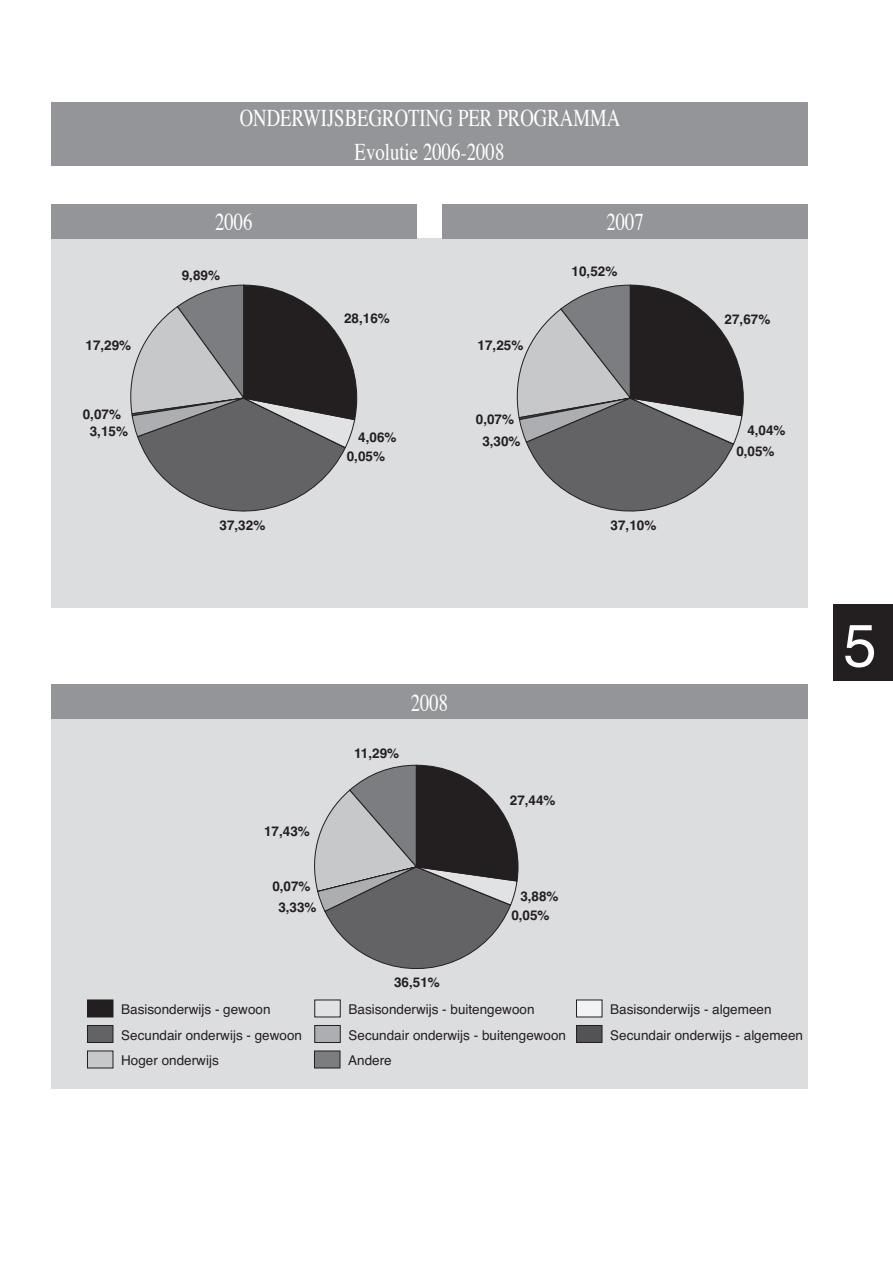
<style>
.page{position:relative;width:893px;height:1263px;background:#fff}
.page>*{position:absolute;margin:0;border:0;box-sizing:border-box;transform-origin:0 0}
.t1{font:60px "Helvetica";color:#fff}
.t2{font:24px/34px "Times";color:#fff;text-align:center;scale:.78 1}
.t3{font:13.5px/25.5px "Helvetica";color:#231f20}
.t4{font:700 13.5px/19px "Helvetica";color:#231f20}
</style>
<div class="page">
<div style="left:833px;top:604px;width:60px;height:76px;background:#231f20"></div>
<div style="left:51px;top:102px;width:757px;height:64px;background:#939598"></div>
<div style="left:51px;top:238px;width:757px;height:370px;background:#dcdddf"></div>
<div style="left:51px;top:204px;width:366px;height:34px;background:#939598"></div>
<div style="left:442px;top:204px;width:366px;height:34px;background:#939598"></div>
<div style="left:51px;top:719px;width:757px;height:370px;background:#dcdddf"></div>
<div style="left:51px;top:685px;width:757px;height:34px;background:#939598"></div>
<svg style="left:516px;top:284px;width:228px;height:228px"></svg>
<svg style="left:130px;top:284px;width:227px;height:228px"></svg>
<svg style="left:314px;top:764px;width:205px;height:205px"></svg>
<div style="left:87px;top:999px;width:26px;height:18px;background:#231f20;border:1px solid #231f20"></div>
<div style="left:87px;top:1025px;width:26px;height:18px;background:#636366;border:1px solid #231f20"></div>
<div style="left:87px;top:1050px;width:26px;height:18px;background:#c7c8ca"></div>
<div style="left:314px;top:1050px;width:26px;height:18px;background:#7b7d80;border:1px solid #231f20"></div>
<div style="left:314px;top:999px;width:27px;height:18px;background:#e1e2e4;border:1px solid #231f20"></div>
<div style="left:314px;top:1025px;width:27px;height:18px;background:#adaeb2;border:1px solid #231f20"></div>
<div style="left:576px;top:999px;width:26px;height:18px;background:#f2f3f4"></div>
<div style="left:576px;top:1025px;width:26px;height:18px;background:#535355;border:1px solid #231f20"></div>
<h2 class="t2" style="left:240px;top:99px;width:489px">ONDERWIJSBEGROTING PER PROGRAMMA<br>Evolutie 2006-2008</h2>
<h2 class="t2" style="left:215px;top:203px;width:50px">2006</h2>
<h2 class="t2" style="left:606px;top:203px;width:49px">2007</h2>
<p class="t4" style="left:182px;top:265px;width:40px">9,89%</p>
<p class="t4" style="left:572px;top:261px;width:47px">10,52%</p>
<p class="t4" style="left:344px;top:308px;width:47px">28,16%</p>
<p class="t4" style="left:725px;top:309px;width:47px">27,67%</p>
<p class="t4" style="left:86px;top:335px;width:47px">17,29%</p>
<p class="t4" style="left:478px;top:335px;width:47px">17,25%</p>
<p class="t4" style="left:83px;top:404px;width:40px">0,07%</p>
<p class="t4" style="left:90px;top:421px;width:40px">3,15%</p>
<p class="t4" style="left:347px;top:427px;width:51px;text-indent:12px">4,06%<br>0,05%</p>
<p class="t4" style="left:476px;top:409px;width:40px">0,07%</p>
<p class="t4" style="left:482px;top:431px;width:40px">3,30%</p>
<p class="t4" style="left:736px;top:419px;width:51px;line-height:21px;text-indent:11px">4,04%<br>0,05%</p>
<p class="t4" style="left:220px;top:514px;width:47px">37,32%</p>
<p class="t4" style="left:611px;top:515px;width:47px">37,10%</p>
<p class="t4" style="left:264px;top:821px;width:47px">17,43%</p>
<p class="t4" style="left:272px;top:876px;width:40px">0,07%</p>
<p class="t4" style="left:278px;top:897px;width:40px">3,33%</p>
<p class="t3" style="left:121px;top:996px;width:182px">Basisonderwijs - gewoon<br>Secundair onderwijs - gewoon<br>Hoger onderwijs</p>
<h2 class="t2" style="left:411px;top:683px;width:49px">2008</h2>
<p class="t4" style="left:354px;top:743px;width:47px">11,29%</p>
<p class="t4" style="left:394px;top:971px;width:47px">36,51%</p>
<p class="t4" style="left:510px;top:790px;width:47px">27,44%</p>
<p class="t4" style="left:511px;top:886px;width:49px;text-indent:9px">3,88%<br>0,05%</p>
<p class="t3" style="left:348px;top:996px;width:219px">Basisonderwijs - buitengewoon<br>Secundair onderwijs - buitengewoon</p>
<p class="t3" style="left:610px;top:996px;width:194px">Basisonderwijs - algemeen<br>Secundair onderwijs - algemeen</p>
<p class="t3" style="left:348px;top:1047px;width:45px">Andere</p>
<h1 class="t1" style="left:843px;top:594px;width:35px">5</h1>
</div>
